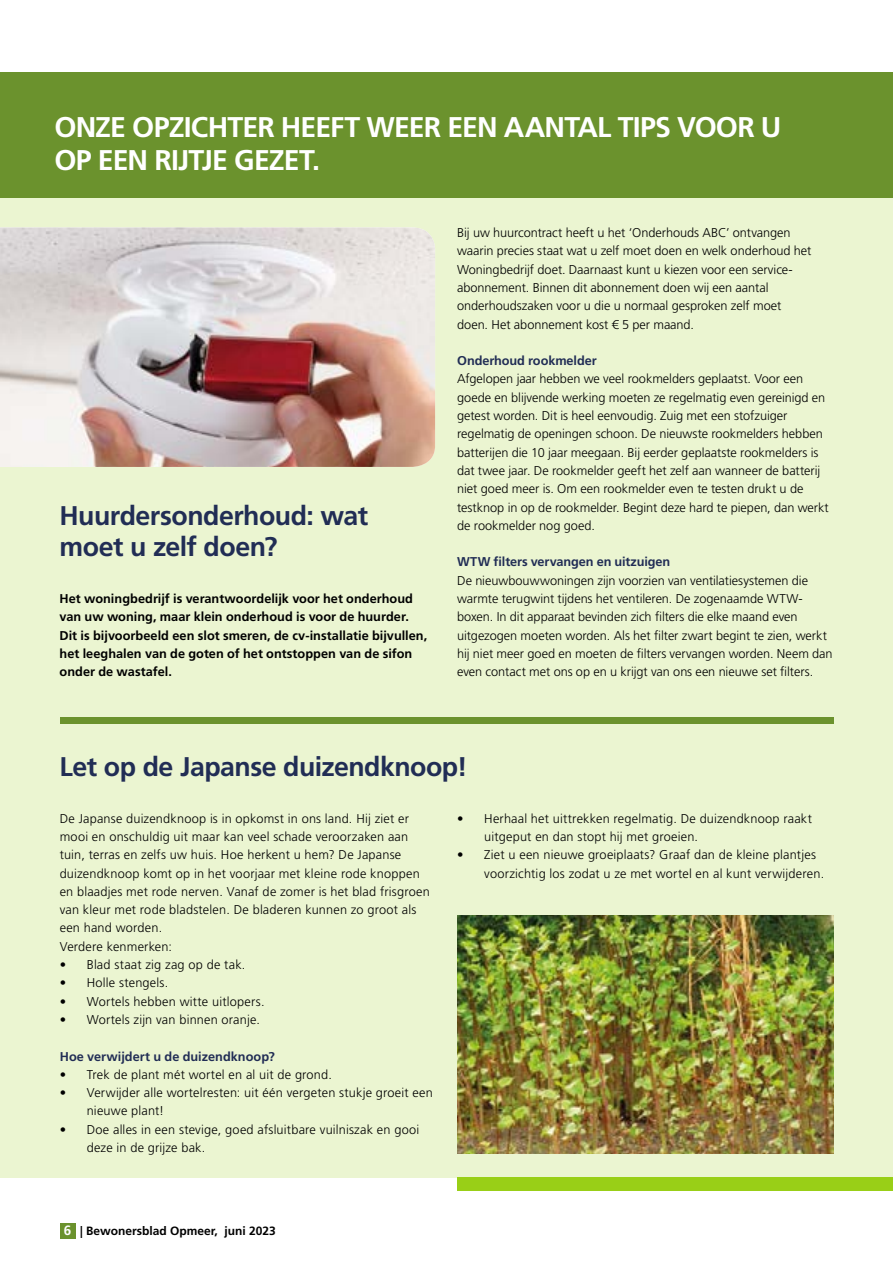
<style>
.page{position:relative;width:893px;height:1263px;background:#fff}
.page>*{position:absolute;margin:0;border:0;box-sizing:border-box;transform-origin:0 0}
.t1{font:700 28.5px/33px "Frutiger LT Std";letter-spacing:-.03em;color:#fff}
.t2{font:700 27px/31.5px "Frutiger LT Std";letter-spacing:-.02em;color:#212d55}
.t3{font:300 12.75px/18.3px "Frutiger LT Std";color:#000}
.t4{font:700 12.75px/18.3px "Frutiger LT Std";color:#000}
.t5{font:700 12.75px "Frutiger LT Std";letter-spacing:-.005em;color:#212d55}
.t6{font:700 12px "Frutiger LT Std";color:#000}
.s1{font-size:13.5px;color:#fff}
</style>
<div class="page">
<div style="left:0;top:193px;width:893px;height:984px;background:#ebf5d1"></div>
<div style="left:457px;top:1177px;width:436px;height:14px;background:#99cf17"></div>
<img style="left:0;top:227px;width:435px;height:240px">
<div style="left:0;top:72px;width:893px;height:126px;background:#6b922d"></div>
<div style="left:60px;top:717px;width:774px;height:7px;background:#6b922d"></div>
<div style="left:60px;top:1223px;width:15px;height:16px;background:#6b922d"></div>
<img style="left:457px;top:915px;width:377px;height:238px">
<h2 class="t1" style="left:54px;top:110px;width:729px">ONZE OPZICHTER HEEFT WEER EEN AANTAL TIPS VOOR U<br>OP EEN RIJTJE GEZET.</h2>
<h3 class="t2" style="left:60px;top:500px;width:310px">Huurdersonderhoud: wat moet u zelf doen?</h3>
<p class="t4" style="left:60px;top:589px;width:369px">Het woningbedrijf is verantwoordelijk voor het onderhoud van uw woning, maar klein onderhoud is voor de huurder.<br>Dit is bijvoorbeeld een slot smeren, de cv-installatie bijvullen, het leeghalen van de goten of het ontstoppen van de sifon onder de wastafel.</p>
<p class="t3" style="left:457px;top:224px;width:356px">Bij uw huurcontract heeft u het ‘Onderhouds ABC’ ontvangen waarin precies staat wat u zelf moet doen en welk onderhoud het Woningbedrijf doet. Daarnaast kunt u kiezen voor een service&shy;abonnement. Binnen dit abonnement doen wij een aantal onderhoudszaken voor u die u normaal gesproken zelf moet doen. Het abonnement kost € 5 per maand.</p>
<h4 class="t5" style="left:457px;top:353px;width:141px">Onderhoud rookmelder</h4>
<p class="t3" style="left:457px;top:370px;width:373px">Afgelopen jaar hebben we veel rookmelders geplaatst. Voor een goede en blijvende werking moeten ze regelmatig even gereinigd en getest worden. Dit is heel eenvoudig. Zuig met een stofzuiger regelmatig de openingen schoon. De nieuwste rookmelders hebben batterijen die 10 jaar meegaan. Bij eerder geplaatste rookmelders is dat twee jaar. De rookmelder geeft het zelf aan wanneer de batterij niet goed meer is. Om een rookmelder even te testen drukt u de testknop in op de rookmelder. Begint deze hard te piepen, dan werkt de rookmelder nog goed.</p>
<h4 class="t5" style="left:457px;top:554px;width:215px">WTW filters vervangen en uitzuigen</h4>
<p class="t3" style="left:457px;top:571px;width:377px">De nieuwbouwwoningen zijn voorzien van ventilatiesystemen die warmte terugwint tijdens het ventileren. De zogenaamde WTW&shy;boxen. In dit apparaat bevinden zich filters die elke maand even uitgezogen moeten worden. Als het filter zwart begint te zien, werkt hij niet meer goed en moeten de filters vervangen worden. Neem dan even contact met ons op en u krijgt van ons een nieuwe set filters.</p>
<h3 class="t2" style="left:60px;top:751px;width:409px">Let op de Japanse duizendknoop!</h3>
<p class="t3" style="left:60px;top:809px;width:372px">De Japanse duizendknoop is in opkomst in ons land. Hij ziet er mooi en onschuldig uit maar kan veel schade veroorzaken aan tuin, terras en zelfs uw huis. Hoe herkent u hem? De Japanse duizendknoop komt op in het voorjaar met kleine rode knoppen en blaadjes met rode nerven. Vanaf de zomer is het blad frisgroen van kleur met rode bladstelen. De bladeren kunnen zo groot als een hand worden.</p>
<p class="t3" style="left:60px;top:937px;width:114px">Verdere kenmerken:</p>
<p class="t3" style="left:60px;top:956px;width:187px">• Blad staat zig zag op de tak.</p>
<p class="t3" style="left:60px;top:974px;width:110px">• Holle stengels.</p>
<p class="t3" style="left:60px;top:992px;width:206px">• Wortels hebben witte uitlopers.</p>
<p class="t3" style="left:60px;top:1010px;width:202px">• Wortels zijn van binnen oranje.</p>
<h4 class="t5" style="left:60px;top:1049px;width:217px">Hoe verwijdert u de duizendknoop?</h4>
<p class="t3" style="left:60px;top:1065px;width:274px">• Trek de plant mét wortel en al uit de grond.</p>
<p class="t3" style="left:87px;top:1084px;width:348px;text-indent:-27px">• Verwijder alle wortelresten: uit één vergeten stukje groeit een nieuwe plant!</p>
<p class="t3" style="left:87px;top:1120px;width:334px;text-indent:-27px">• Doe alles in een stevige, goed afsluitbare vuilniszak en gooi deze in de grijze bak.</p>
<p class="t3" style="left:484px;top:809px;width:329px;text-indent:-27px">• Herhaal het uittrekken regelmatig. De duizendknoop raakt uitgeput en dan stopt hij met groeien.</p>
<p class="t3" style="left:484px;top:846px;width:341px;text-indent:-27px">• Ziet u een nieuwe groeiplaats? Graaf dan de kleine plantjes voorzichtig los zodat u ze met wortel en al kunt verwijderen.</p>
<p class="t6" style="left:64px;top:1224px;width:214px"><span class="s1">6</span> | Bewonersblad Opmeer, juni 2023</p>
</div>
